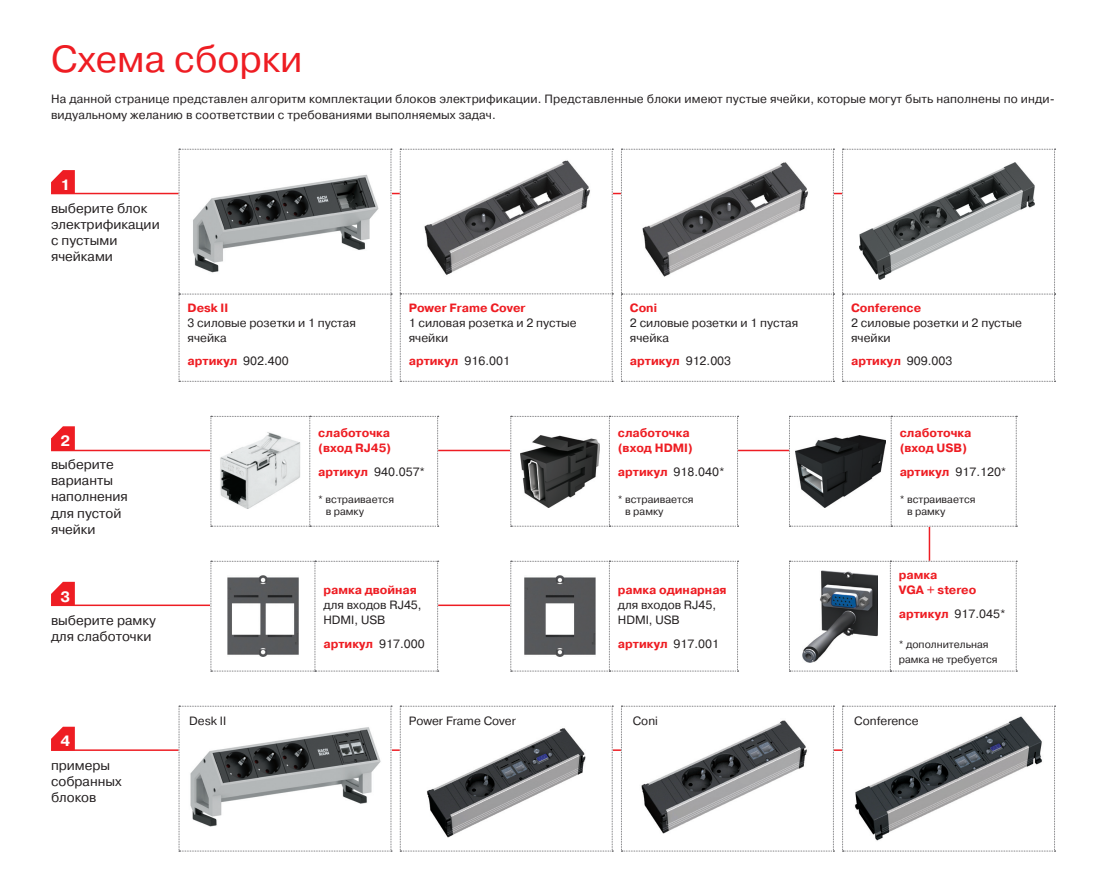
<style>
.page{position:relative;width:1106px;height:893px;background:#fff}
.page>*{position:absolute;margin:0;border:0;box-sizing:border-box;transform-origin:0 0}
.t1{font:37.5px "Pragmatica C";color:#ee1d23}
.t2{font:700 15px "Pragmatica C";color:#fff}
.t3{font:13.5px/16.2px "Pragmatica C";color:#231f20}
.t4{font:12px/15px "Pragmatica C";letter-spacing:.01em;color:#231f20}
.t5{font:700 12px/15px "Pragmatica C";color:#ee1d23}
.t6{font:10.5px/12px "Pragmatica C";color:#231f20}
.s1{font-weight:400;color:#231f20}
.s2{font-weight:700;color:#ee1d23}
</style>
<div class="page">
<hr style="left:928px;top:476px;width:2px;height:112px;background:#ee1d23">
<hr style="left:51px;top:605px;width:499px;height:1px;background:#ee1d23">
<svg style="left:51px;top:582px;width:24px;height:23px"></svg>
<svg style="left:210px;top:561px;width:228px;height:111px"></svg>
<img style="left:227px;top:576px;width:71px;height:81px">
<svg style="left:510px;top:561px;width:228px;height:111px"></svg>
<img style="left:524px;top:576px;width:71px;height:81px">
<svg style="left:789px;top:561px;width:228px;height:111px"></svg>
<img style="left:802px;top:570px;width:75px;height:92px">
<hr style="left:51px;top:193px;width:1003px;height:1px;background:#ee1d23">
<svg style="left:51px;top:170px;width:24px;height:23px"></svg>
<svg style="left:179px;top:149px;width:213px;height:233px"></svg>
<img style="left:188px;top:168px;width:193px;height:107px">
<svg style="left:400px;top:149px;width:213px;height:233px"></svg>
<img style="left:420px;top:158px;width:172px;height:119px">
<svg style="left:621px;top:149px;width:213px;height:233px"></svg>
<img style="left:639px;top:159px;width:172px;height:121px">
<svg style="left:842px;top:149px;width:213px;height:233px"></svg>
<img style="left:859px;top:162px;width:175px;height:117px">
<hr style="left:51px;top:450px;width:923px;height:1px;background:#ee1d23">
<svg style="left:51px;top:426px;width:24px;height:24px"></svg>
<svg style="left:210px;top:416px;width:228px;height:111px"></svg>
<img style="left:219px;top:432px;width:82px;height:76px">
<svg style="left:510px;top:416px;width:228px;height:111px"></svg>
<img style="left:520px;top:435px;width:80px;height:72px">
<svg style="left:789px;top:416px;width:228px;height:111px"></svg>
<img style="left:795px;top:435px;width:90px;height:72px">
<hr style="left:51px;top:749px;width:1003px;height:2px;background:#ee1d23">
<svg style="left:179px;top:706px;width:213px;height:146px"></svg>
<img style="left:188px;top:725px;width:193px;height:107px">
<svg style="left:400px;top:706px;width:213px;height:146px"></svg>
<img style="left:424px;top:726px;width:163px;height:111px">
<svg style="left:621px;top:706px;width:213px;height:146px"></svg>
<img style="left:639px;top:718px;width:170px;height:117px">
<svg style="left:842px;top:706px;width:213px;height:146px"></svg>
<img style="left:852px;top:715px;width:192px;height:127px">
<svg style="left:51px;top:727px;width:24px;height:23px"></svg>
<h1 class="t1" style="left:51px;top:39px;width:253px">Схема сборки</h1>
<p class="t4" style="left:51px;top:91px;width:1005px;line-height:16.5px">На данной странице представлен алгоритм комплектации блоков электрификации. Представленные блоки имеют пустые ячейки, которые могут быть наполнены по инди&shy;видуальному желанию в соответствии с требованиями выполняемых задач.</p>
<p class="t2" style="left:60px;top:177px;width:11px">1</p>
<p class="t3" style="left:51px;top:200px;width:110px">выберите блок электрификации с пустыми ячейками</p>
<p class="t5" style="left:187px;top:300px;width:42px">Desk II</p>
<p class="t4" style="left:187px;top:315px;width:170px">3 силовые розетки и 1 пустая ячейка</p>
<p class="t5" style="left:187px;top:354px;width:103px">артикул <span class="s1">902.400</span></p>
<p class="t5" style="left:409px;top:300px;width:118px">Power Frame Cover</p>
<p class="t4" style="left:409px;top:315px;width:169px">1 силовая розетка и 2 пустые ячейки</p>
<p class="t5" style="left:409px;top:354px;width:103px">артикул <span class="s1">916.001</span></p>
<p class="t2" style="left:60px;top:433px;width:11px">2</p>
<p class="t5" style="left:318px;top:426px;width:74px">слаботочка (вход RJ45)</p>
<p class="t4" style="left:318px;top:464px;width:108px"><span class="s2">артикул</span> 940.057*</p>
<p class="t6" style="left:326px;top:493px;width:70px;text-indent:-7px">* встраивается в рамку</p>
<p class="t3" style="left:51px;top:457px;width:78px">выберите варианты наполнения для пустой ячейки</p>
<p class="t2" style="left:60px;top:588px;width:11px">3</p>
<p class="t5" style="left:323px;top:583px;width:95px">рамка двойная</p>
<p class="t4" style="left:323px;top:598px;width:100px">для входов RJ45,<br>HDMI, USB</p>
<p class="t5" style="left:323px;top:636px;width:103px">артикул <span class="s1">917.000</span></p>
<p class="t3" style="left:51px;top:612px;width:106px">выберите рамку для слаботочки</p>
<p class="t5" style="left:630px;top:300px;width:29px">Coni</p>
<p class="t4" style="left:630px;top:315px;width:170px">2 силовые розетки и 1 пустая ячейка</p>
<p class="t5" style="left:630px;top:354px;width:103px">артикул <span class="s1">912.003</span></p>
<p class="t5" style="left:618px;top:426px;width:76px">слаботочка (вход HDMI)</p>
<p class="t4" style="left:618px;top:464px;width:108px"><span class="s2">артикул</span> 918.040*</p>
<p class="t6" style="left:625px;top:493px;width:70px;text-indent:-7px">* встраивается в рамку</p>
<p class="t5" style="left:618px;top:583px;width:110px">рамка одинарная</p>
<p class="t4" style="left:618px;top:598px;width:100px">для входов RJ45,<br>HDMI, USB</p>
<p class="t5" style="left:618px;top:636px;width:103px">артикул <span class="s1">917.001</span></p>
<p class="t5" style="left:851px;top:300px;width:72px">Conference</p>
<p class="t4" style="left:851px;top:315px;width:172px">2 силовые розетки и 2 пустые ячейки</p>
<p class="t5" style="left:851px;top:354px;width:103px">артикул <span class="s1">909.003</span></p>
<p class="t5" style="left:899px;top:426px;width:73px">слаботочка (вход USB)</p>
<p class="t4" style="left:899px;top:464px;width:108px"><span class="s2">артикул</span> 917.120*</p>
<p class="t6" style="left:907px;top:493px;width:70px;text-indent:-7px">* встраивается в рамку</p>
<p class="t5" style="left:898px;top:568px;width:79px">рамка<br>VGA + stereo</p>
<p class="t4" style="left:898px;top:606px;width:108px"><span class="s2">артикул</span> 917.045*</p>
<p class="t6" style="left:898px;top:637px;width:100px;line-height:15px">* дополнительная рамка не требуется</p>
<p class="t2" style="left:60px;top:733px;width:11px">4</p>
<p class="t3" style="left:51px;top:757px;width:72px">примеры собранных блоков</p>
<p class="t4" style="left:189px;top:714px;width:38px">Desk II</p>
<p class="t4" style="left:409px;top:714px;width:109px">Power Frame Cover</p>
<p class="t4" style="left:632px;top:714px;width:27px">Coni</p>
<p class="t4" style="left:854px;top:714px;width:66px">Conference</p>
</div>
